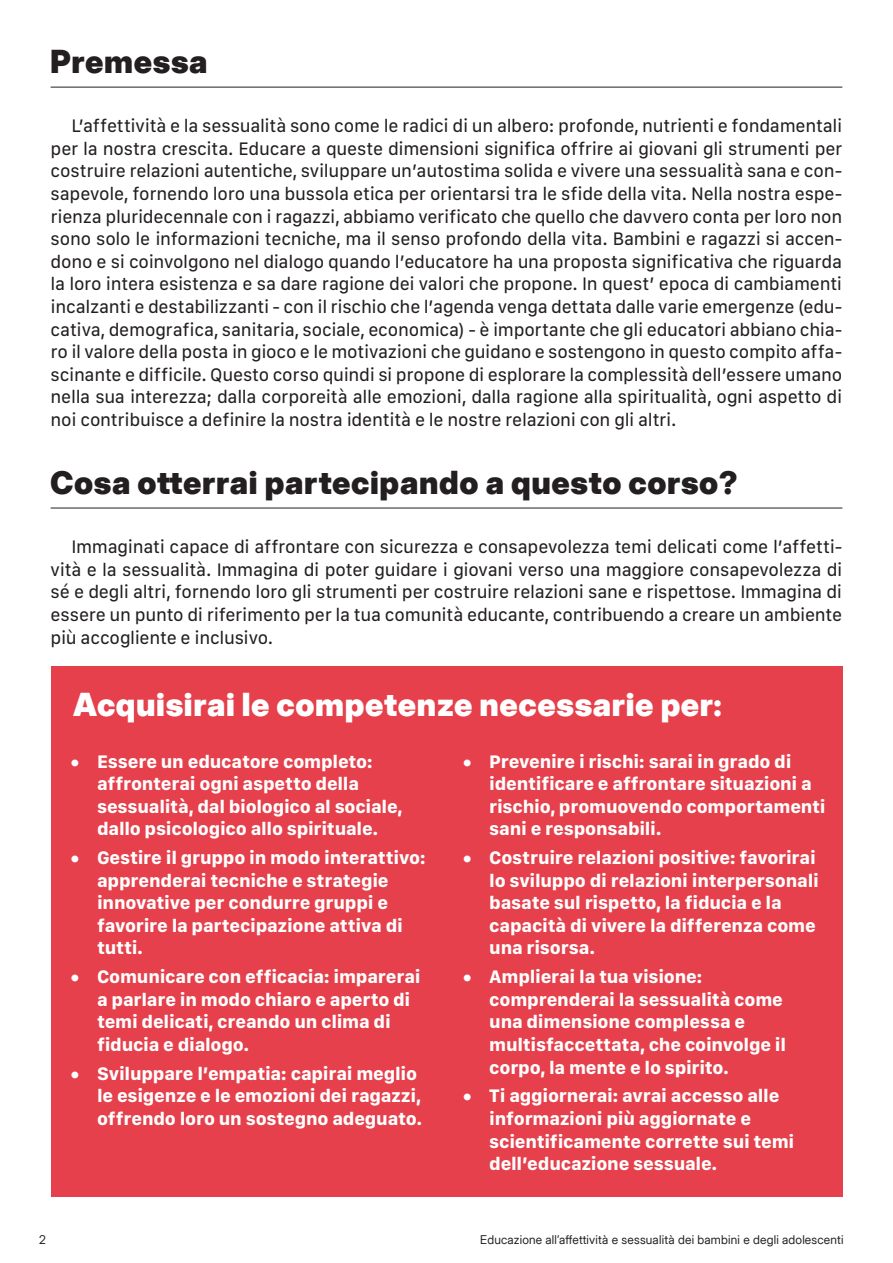
<style>
.page{position:relative;width:893px;height:1263px;background:#fff}
.page>*{position:absolute;margin:0;border:0;box-sizing:border-box;transform-origin:0 0}
.t1{font:900 31.65px "Inter Display";letter-spacing:.02em;color:#231f20}
.t2{font:900 31.65px "Inter Display";letter-spacing:.02em;color:#fff}
.t3{font:18.75px/22.6px "SF Compact Text";letter-spacing:-.015em;color:#231f20;text-align:justify}
.t4{font:700 18.75px/22.6px "SF Compact Text";letter-spacing:-.015em;color:#fff}
.t5{font:12px "Inter Display";letter-spacing:.015em;color:#231f20}
</style>
<div class="page">
<hr style="left:51px;top:87px;width:791px;height:1px;background:#231f20">
<hr style="left:51px;top:508px;width:791px;height:1px;background:#231f20">
<div style="left:51px;top:666px;width:792px;height:531px;background:#e5404b"></div>
<h1 class="t1" style="left:51px;top:37px;width:159px">Premessa</h1>
<p class="t3" style="left:51px;top:114px;width:793px;text-indent:21px">L’affettività e la sessualità sono come le radici di un albero: profonde, nutrienti e fondamentali per la nostra crescita. Educare a queste dimensioni significa offrire ai giovani gli strumenti per costruire relazioni autentiche, sviluppare un’autostima solida e vivere una sessualità sana e con&shy;sapevole, fornendo loro una bussola etica per orientarsi tra le sfide della vita. Nella nostra espe&shy;rienza pluridecennale con i ragazzi, abbiamo verificato che quello che davvero conta per loro non sono solo le informazioni tecniche, ma il senso profondo della vita. Bambini e ragazzi si accen&shy;dono e si coinvolgono nel dialogo quando l’educatore ha una proposta significativa che riguarda la loro intera esistenza e sa dare ragione dei valori che propone. In quest’ epoca di cambiamenti incalzanti e destabilizzanti - con il rischio che l’agenda venga dettata dalle varie emergenze (edu&shy;cativa, demografica, sanitaria, sociale, economica) - è importante che gli educatori abbiano chia&shy;ro il valore della posta in gioco e le motivazioni che guidano e sostengono in questo compito affa&shy;scinante e difficile. Questo corso quindi si propone di esplorare la complessità dell’essere umano nella sua interezza; dalla corporeità alle emozioni, dalla ragione alla spiritualità, ogni aspetto di noi contribuisce a definire la nostra identità e le nostre relazioni con gli altri.</p>
<h1 class="t1" style="left:51px;top:458px;width:689px">Cosa otterrai partecipando a questo corso?</h1>
<p class="t3" style="left:51px;top:535px;width:793px;text-indent:21px">Immaginati capace di affrontare con sicurezza e consapevolezza temi delicati come l’affetti&shy;vità e la sessualità. Immagina di poter guidare i giovani verso una maggiore consapevolezza di sé e degli altri, fornendo loro gli strumenti per costruire relazioni sane e rispettose. Immagina di essere un punto di riferimento per la tua comunità educante, contribuendo a creare un ambiente più accogliente e inclusivo.</p>
<h1 class="t2" style="left:73px;top:680px;width:650px">Acquisirai le competenze necessarie per:</h1>
<p class="t4" style="left:97px;top:749px;width:307px;text-indent:-26px">• Essere un educatore completo: affronterai ogni aspetto della sessualità, dal biologico al sociale, dallo psicologico allo spirituale.</p>
<p class="t4" style="left:97px;top:845px;width:330px;text-indent:-26px">• Gestire il gruppo in modo interattivo: apprenderai tecniche e strategie innovative per condurre gruppi e favorire la partecipazione attiva di tutti.</p>
<p class="t4" style="left:97px;top:964px;width:325px;text-indent:-26px">• Comunicare con efficacia: imparerai a parlare in modo chiaro e aperto di temi delicati, creando un clima di fiducia e dialogo.</p>
<p class="t4" style="left:97px;top:1061px;width:327px;text-indent:-26px">• Sviluppare l’empatia: capirai meglio le esigenze e le emozioni dei ragazzi, offrendo loro un sostegno adeguato.</p>
<p class="t4" style="left:489px;top:749px;width:338px;text-indent:-26px">• Prevenire i rischi: sarai in grado di identificare e affrontare situazioni a rischio, promuovendo comportamenti sani e responsabili.</p>
<p class="t4" style="left:489px;top:845px;width:331px;text-indent:-26px">• Costruire relazioni positive: favorirai lo sviluppo di relazioni interpersonali basate sul rispetto, la fiducia e la capacità di vivere la differenza come una risorsa.</p>
<p class="t4" style="left:489px;top:964px;width:298px;text-indent:-26px">• Amplierai la tua visione: comprenderai la sessualità come una dimensione complessa e multisfaccettata, che coinvolge il corpo, la mente e lo spirito.</p>
<p class="t4" style="left:489px;top:1084px;width:307px;text-indent:-26px">• Ti aggiornerai: avrai accesso alle informazioni più aggiornate e scientificamente corrette sui temi dell’educazione sessuale.</p>
<p class="t5" style="left:39px;top:1230px;width:8px">2</p>
<p class="t5" style="left:480px;top:1230px;width:365px">Educazione all’affettività e sessualità dei bambini e degli adolescenti</p>
</div>
